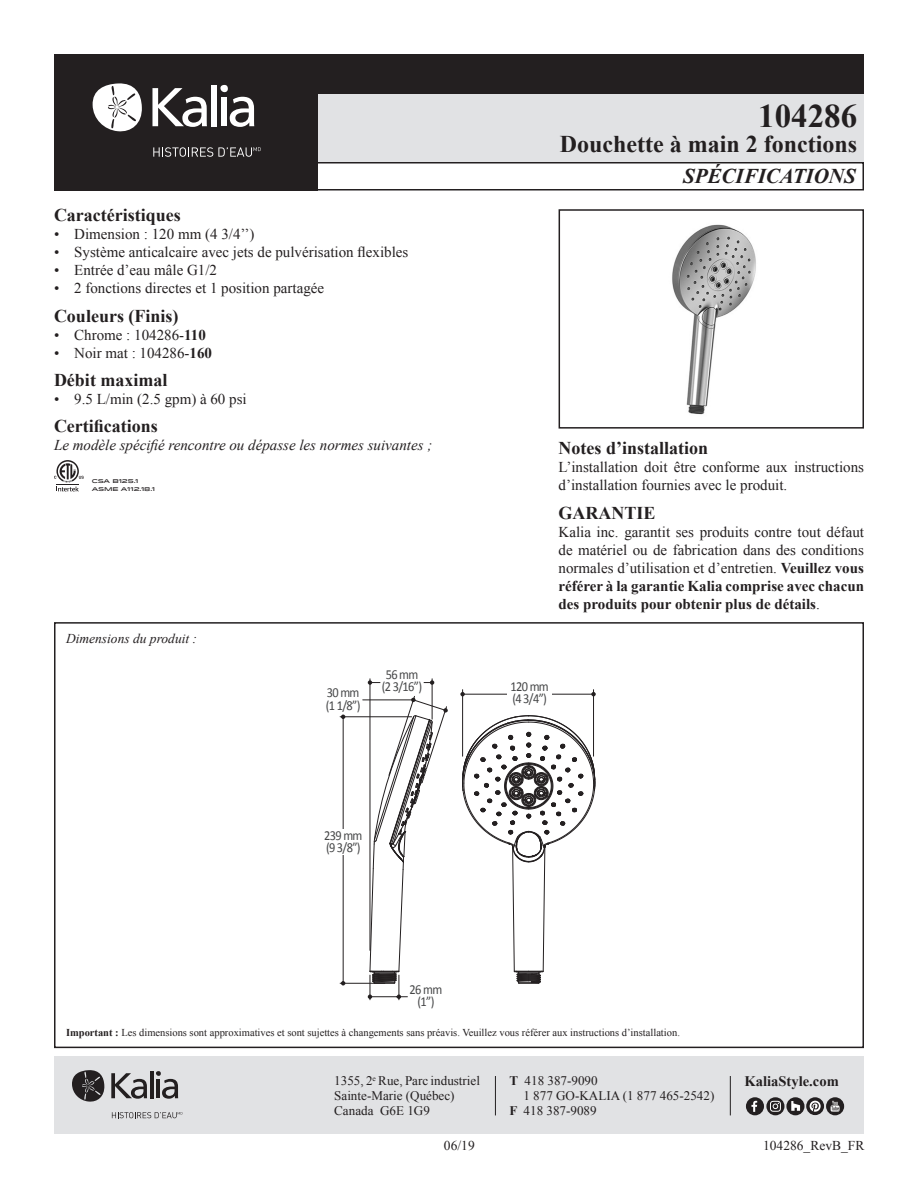
<style>
.page{position:relative;width:918px;height:1188px;background:#fff}
.page>*{position:absolute;margin:0;border:0;box-sizing:border-box;transform-origin:0 0}
.t1{font:700 33px "Times New Roman";color:#231f20}
.t2{font:700 24px "Times New Roman";color:#231f20}
.t3{font:italic 700 21px "Times New Roman";color:#231f20}
.Spec-Description_Tit{font:700 18px "Times New Roman";color:#231f20}
.Spec-Description_nor{font:15px/18px "Times New Roman";color:#231f20}
.Spec-Description__FR{font:15px "Times New Roman";color:#231f20}
.Spec-Description_nor-2{font:italic 15px "Times New Roman";color:#231f20}
.Spec-Description_Tit-2{font:700 14.55px "Times New Roman";color:#231f20}
.t4{font:13.8px/12.6px "Calibri";letter-spacing:-.05em;color:#454647;scale:.9 1}
.Spec-Description_nor-3{font:italic 13.5px "Times New Roman";color:#231f20}
.date-file{font:13.5px "Times New Roman";color:#231f20}
.Spec-Description_Tit-3{font:13.05px "Times New Roman";color:#231f20}
.Spec-Description_nor-4{font:10.5px "Times New Roman";color:#231f20}
.t5{font:500 5.4px/8.6px "Idlewild";letter-spacing:-.025em;color:#231f20}
.s1{font-weight:700}
</style>
<div class="page">
<div style="left:54px;top:54px;width:810px;height:40px;background:#231f20"></div>
<div style="left:240px;top:94px;width:624px;height:68px;background:#e1e2e4"></div>
<div style="left:240px;top:162px;width:624px;height:28px;border:2px solid #231f20"></div>
<div style="left:54px;top:54px;width:263px;height:136px;background:#231f20"></div>
<svg style="left:92px;top:83px;width:50px;height:49px"></svg>
<div style="left:211px;top:85px;width:6px;height:41px;background:#fff"></div>
<div style="left:222px;top:97px;width:5px;height:29px;background:#fff"></div>
<div style="left:220px;top:85px;width:8px;height:7px;background:#fff;border-radius:50%"></div>
<svg style="left:152px;top:88px;width:55px;height:39px"></svg>
<svg style="left:230px;top:97px;width:24px;height:30px"></svg>
<svg style="left:153px;top:147px;width:108px;height:10px"></svg>
<svg style="left:54px;top:460px;width:30px;height:31px"></svg>
<div style="left:54px;top:1056px;width:810px;height:78px;background:#e1e2e4"></div>
<hr style="left:730px;top:1076px;width:1px;height:39px;background:#231f20">
<hr style="left:495px;top:1076px;width:1px;height:39px;background:#231f20">
<svg style="left:72px;top:1070px;width:33px;height:32px"></svg>
<hr style="left:150px;top:1071px;width:3px;height:27px;background:#231f20">
<svg style="left:111px;top:1073px;width:36px;height:26px"></svg>
<svg style="left:156px;top:1071px;width:22px;height:28px"></svg>
<svg style="left:112px;top:1112px;width:70px;height:6px"></svg>
<div style="left:746px;top:1097px;width:18px;height:18px;background:#231f20;border-radius:50%"></div>
<svg style="left:751px;top:1101px;width:6px;height:11px"></svg>
<svg style="left:766px;top:1097px;width:18px;height:18px"></svg>
<svg style="left:770px;top:1101px;width:11px;height:11px"></svg>
<svg style="left:786px;top:1097px;width:19px;height:18px"></svg>
<svg style="left:791px;top:1101px;width:9px;height:10px"></svg>
<div style="left:826px;top:1097px;width:18px;height:18px;background:#231f20;border-radius:50%"></div>
<svg style="left:831px;top:1101px;width:9px;height:11px"></svg>
<svg style="left:806px;top:1097px;width:18px;height:18px"></svg>
<svg style="left:810px;top:1101px;width:11px;height:11px"></svg>
<img style="left:672px;top:224px;width:84px;height:191px">
<div style="left:559px;top:209px;width:305px;height:220px;border:2px solid #231f20"></div>
<svg style="left:462px;top:715px;width:133px;height:269px"></svg>
<hr style="left:593px;top:690px;width:1px;height:66px;background:#231f20">
<hr style="left:463px;top:694px;width:131px;height:1px;background:#231f20">
<svg style="left:460px;top:692px;width:5px;height:4px"></svg>
<svg style="left:591px;top:692px;width:5px;height:4px"></svg>
<hr style="left:462px;top:690px;width:1px;height:66px;background:#231f20">
<div style="left:508px;top:681px;width:44px;height:28px;background:#fff"></div>
<hr style="left:340px;top:717px;width:72px;height:1px;background:#231f20">
<hr style="left:343px;top:717px;width:1px;height:266px;background:#231f20">
<svg style="left:341px;top:715px;width:4px;height:4px"></svg>
<hr style="left:340px;top:983px;width:45px;height:1px;background:#231f20">
<div style="left:322px;top:830px;width:43px;height:25px;background:#fff"></div>
<hr style="left:432px;top:679px;width:1px;height:40px;background:#231f20">
<hr style="left:370px;top:682px;width:62px;height:1px;background:#231f20">
<svg style="left:368px;top:680px;width:4px;height:5px"></svg>
<svg style="left:430px;top:680px;width:4px;height:5px"></svg>
<hr style="left:370px;top:679px;width:1px;height:271px;background:#231f20">
<div style="left:380px;top:668px;width:44px;height:27px;background:#fff"></div>
<hr style="left:363px;top:700px;width:50px;height:1px;background:#231f20">
<svg style="left:368px;top:696px;width:80px;height:304px"></svg>
<div style="left:54px;top:622px;width:810px;height:426px;border:2px solid #231f20"></div>
<p class="t1" style="left:758px;top:93px;width:101px">104286</p>
<p class="t2" style="left:560px;top:128px;width:299px">Douchette à main 2 fonctions</p>
<p class="Spec-Description_Tit" style="left:54px;top:203px;width:128px">Caractéristiques</p>
<p class="Spec-Description__FR" style="left:54px;top:224px;width:202px">• Dimension : 120 mm (4 3/4’’)</p>
<p class="Spec-Description__FR" style="left:54px;top:242px;width:356px">• Système anticalcaire avec jets de pulvérisation flexibles</p>
<p class="Spec-Description__FR" style="left:54px;top:260px;width:165px">• Entrée d’eau mâle G1/2</p>
<p class="Spec-Description__FR" style="left:54px;top:278px;width:272px">• 2 fonctions directes et 1 position partagée</p>
<p class="Spec-Description_Tit" style="left:54px;top:303px;width:126px">Couleurs (Finis)</p>
<p class="Spec-Description__FR" style="left:54px;top:325px;width:153px">• Chrome : 104286-<span class="s1">110</span></p>
<p class="Spec-Description__FR" style="left:54px;top:343px;width:160px">• Noir mat : 104286-<span class="s1">160</span></p>
<p class="Spec-Description_Tit" style="left:54px;top:368px;width:115px">Débit maximal</p>
<p class="Spec-Description__FR" style="left:54px;top:389px;width:194px">• 9.5 L/min (2.5 gpm) à 60 psi</p>
<p class="Spec-Description_Tit" style="left:54px;top:414px;width:105px">Certifications</p>
<p class="Spec-Description_nor-2" style="left:54px;top:435px;width:380px">Le modèle spécifié rencontre ou dépasse les normes suivantes ;</p>
<p class="t5" style="left:92px;top:476px;width:65px">CSA B125.1<br>ASME A112.18.1</p>
<p class="Spec-Description_nor-3" style="left:66px;top:630px;width:133px">Dimensions du produit :</p>
<p class="t4" style="left:326px;top:687px;width:40px">30 mm (1 1/8”)</p>
<p class="t4" style="left:382px;top:668px;width:46px">56 mm (2 3/16”)</p>
<p class="t4" style="left:324px;top:829px;width:44px">239 mm (9 3/8”)</p>
<p class="t4" style="left:410px;top:983px;width:38px;text-align:center">26 mm (1”)</p>
<p class="t3" style="left:683px;top:162px;width:174px">SPÉCIFICATIONS</p>
<p class="Spec-Description_Tit" style="left:559px;top:436px;width:151px">Notes d’installation</p>
<p class="Spec-Description_nor" style="left:559px;top:458px;width:307px">L’installation doit être conforme aux instructions d’installation fournies avec le produit.</p>
<p class="Spec-Description_Tit" style="left:559px;top:500px;width:99px">GARANTIE</p>
<p class="Spec-Description_nor" style="left:559px;top:522px;width:307px;text-align:justify">Kalia inc. garantit ses produits contre tout défaut de matériel ou de fabrication dans des conditions normales d’utilisation et d’entretien. <span class="s1">Veuillez vous référer à la garantie Kalia comprise avec chacun des produits pour obtenir plus de détails</span>.</p>
<p class="t4" style="left:511px;top:680px;width:44px">120 mm (4 3/4”)</p>
<p class="Spec-Description_nor-4" style="left:66px;top:1026px;width:615px"><span class="s1">Important :</span> Les dimensions sont approximatives et sont sujettes à changements sans préavis. Veuillez vous référer aux instructions d’installation.</p>
<p class="Spec-Description_Tit-3" style="left:334px;top:1072px;width:147px">1355, 2<sup>e</sup> Rue, Parc industriel</p>
<p class="Spec-Description_Tit-3" style="left:334px;top:1087px;width:122px">Sainte-Marie (Québec)</p>
<p class="Spec-Description_Tit-3" style="left:334px;top:1102px;width:97px">Canada G6E 1G9</p>
<p class="Spec-Description_Tit-3" style="left:510px;top:1072px;width:90px"><span class="s1">T</span> 418 387-9090</p>
<p class="Spec-Description_Tit-3" style="left:523px;top:1087px;width:192px">1 877 GO-KALIA (1 877 465-2542)</p>
<p class="Spec-Description_Tit-3" style="left:510px;top:1102px;width:89px"><span class="s1">F</span> 418 387-9089</p>
<p class="Spec-Description_Tit-2" style="left:745px;top:1071px;width:96px">KaliaStyle.com</p>
<p class="date-file" style="left:444px;top:1137px;width:32px">06/19</p>
<p class="date-file" style="left:763px;top:1137px;width:103px">104286_RevB_FR</p>
</div>
